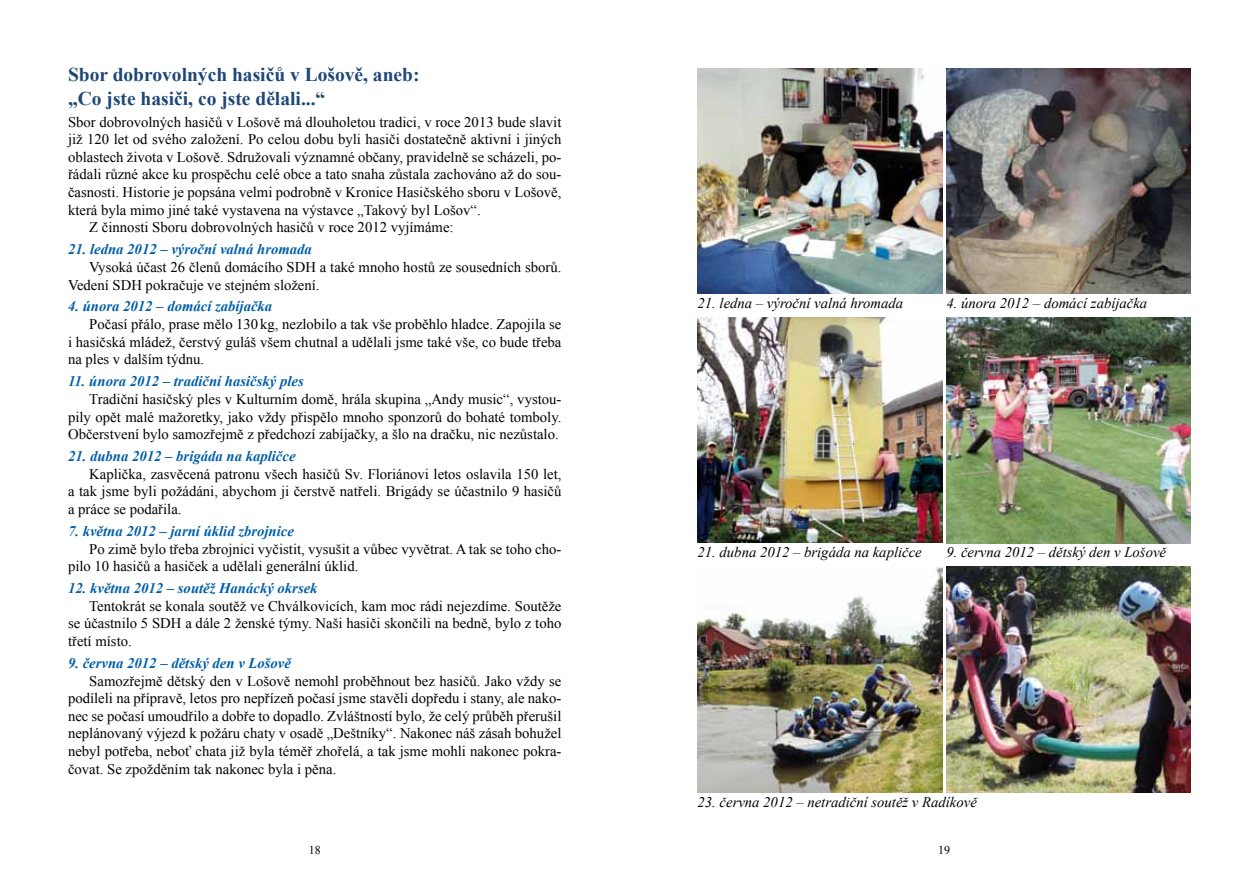
<style>
.page{position:relative;width:1259px;height:893px;background:#fff}
.page>*{position:absolute;margin:0;border:0;box-sizing:border-box;transform-origin:0 0}
.t1{font:700 19.5px/23.4px "Times New Roman";color:#1d4776}
.t2{font:14.7px/17.7px "Times New Roman";color:#000;text-align:justify}
.t3{font:italic 700 14.7px "Times New Roman";color:#005ea8}
.t4{font:italic 14.7px "Times New Roman";color:#000}
.t5{font:12px "Times New Roman";color:#000}
</style>
<div class="page">
<img style="left:697px;top:68px;width:245px;height:225px">
<img style="left:946px;top:68px;width:245px;height:225px">
<img style="left:697px;top:317px;width:245px;height:226px">
<img style="left:946px;top:318px;width:245px;height:225px">
<img style="left:697px;top:567px;width:245px;height:225px">
<img style="left:946px;top:567px;width:245px;height:225px">
<h1 class="t1" style="left:68px;top:63px;width:353px">Sbor dobrovolných hasičů v Lošově, aneb: „Co jste hasiči, co jste dělali...“</h1>
<p class="t2" style="left:68px;top:113px;width:495px">Sbor dobrovolných hasičů v Lošově má dlouholetou tradici, v roce 2013 bude slavit</p>
<p class="t2" style="left:68px;top:130px;width:495px">již 120 let od svého založení. Po celou dobu byli hasiči dostatečně aktivní i jiných</p>
<p class="t2" style="left:68px;top:148px;width:495px">oblastech života v Lošově. Sdružovali významné občany, pravidelně se scházeli, po-</p>
<p class="t2" style="left:68px;top:165px;width:495px">řádali různé akce ku prospěchu celé obce a tato snaha zůstala zachováno až do sou-</p>
<p class="t2" style="left:68px;top:183px;width:495px">časnosti. Historie je popsána velmi podrobně v Kronice Hasičského sboru v Lošově,</p>
<p class="t2" style="left:68px;top:201px;width:414px">která byla mimo jiné také vystavena na výstavce „Takový byl Lošov“.</p>
<p class="t2" style="left:89px;top:218px;width:366px">Z činnosti Sboru dobrovolných hasičů v roce 2012 vyjímáme:</p>
<p class="t3" style="left:68px;top:239px;width:245px">21. ledna 2012 – výroční valná hromada</p>
<p class="t2" style="left:68px;top:258px;width:495px;text-indent:21px">Vysoká účast 26 členů domácího SDH a také mnoho hostů ze sousedních sborů.<br>Vedení SDH pokračuje ve stejném složení.</p>
<p class="t3" style="left:68px;top:296px;width:206px">4. února 2012 – domácí zabíjačka</p>
<p class="t2" style="left:68px;top:315px;width:495px;text-indent:21px">Počasí přálo, prase mělo 130 kg, nezlobilo a tak vše proběhlo hladce. Zapojila se i hasičská mládež, čerstvý guláš všem chutnal a udělali jsme také vše, co bude třeba na ples v dalším týdnu.</p>
<p class="t3" style="left:68px;top:371px;width:237px">11. února 2012 – tradiční hasičský ples</p>
<p class="t2" style="left:68px;top:390px;width:495px;text-indent:21px">Tradiční hasičský ples v Kulturním domě, hrála skupina „Andy music“, vystou&shy;pily opět malé mažoretky, jako vždy přispělo mnoho sponzorů do bohaté tomboly.<br>Občerstvení bylo samozřejmě z předchozí zabíjačky, a šlo na dračku, nic nezůstalo.</p>
<p class="t3" style="left:68px;top:446px;width:229px">21. dubna 2012 – brigáda na kapličce</p>
<p class="t2" style="left:68px;top:465px;width:495px;text-indent:21px">Kaplička, zasvěcená patronu všech hasičů Sv. Floriánovi letos oslavila 150 let, a tak jsme byli požádáni, abychom ji čerstvě natřeli. Brigády se účastnilo 9 hasičů a práce se podařila.</p>
<p class="t3" style="left:68px;top:521px;width:227px">7. května 2012 – jarní úklid zbrojnice</p>
<p class="t2" style="left:68px;top:539px;width:495px;text-indent:21px">Po zimě bylo třeba zbrojnici vyčistit, vysušit a vůbec vyvětrat. A tak se toho cho&shy;pilo 10 hasičů a hasiček a udělali generální úklid.</p>
<p class="t3" style="left:68px;top:578px;width:251px">12. května 2012 – soutěž Hanácký okrsek</p>
<p class="t2" style="left:68px;top:597px;width:495px;text-indent:21px">Tentokrát se konala soutěž ve Chválkovicích, kam moc rádi nejezdíme. Soutěže se účastnilo 5 SDH a dále 2 ženské týmy. Naši hasiči skončili na bedně, bylo z toho třetí místo.</p>
<p class="t3" style="left:68px;top:653px;width:224px">9. června 2012 – dětský den v Lošově</p>
<p class="t2" style="left:68px;top:671px;width:495px;text-indent:21px">Samozřejmě dětský den v Lošově nemohl proběhnout bez hasičů. Jako vždy se podíleli na přípravě, letos pro nepřízeň počasí jsme stavěli dopředu i stany, ale nako&shy;nec se počasí umoudřilo a dobře to dopadlo. Zvláštností bylo, že celý průběh přerušil neplánovaný výjezd k požáru chaty v osadě „Deštníky“. Nakonec náš zásah bohužel nebyl potřeba, neboť chata již byla téměř zhořelá, a tak jsme mohli nakonec pokra&shy;čovat. Se zpožděním tak nakonec byla i pěna.</p>
<p class="t4" style="left:697px;top:293px;width:207px">21. ledna – výroční valná hromada</p>
<p class="t4" style="left:946px;top:293px;width:202px">4. února 2012 – domácí zabíjačka</p>
<p class="t4" style="left:697px;top:542px;width:226px">21. dubna 2012 – brigáda na kapličce</p>
<p class="t4" style="left:946px;top:542px;width:221px">9. června 2012 – dětský den v Lošově</p>
<p class="t4" style="left:697px;top:792px;width:281px">23. června 2012 – netradiční soutěž v Radíkově</p>
<p class="t5" style="left:309px;top:842px;width:13px">18</p>
<p class="t5" style="left:938px;top:842px;width:13px">19</p>
</div>
